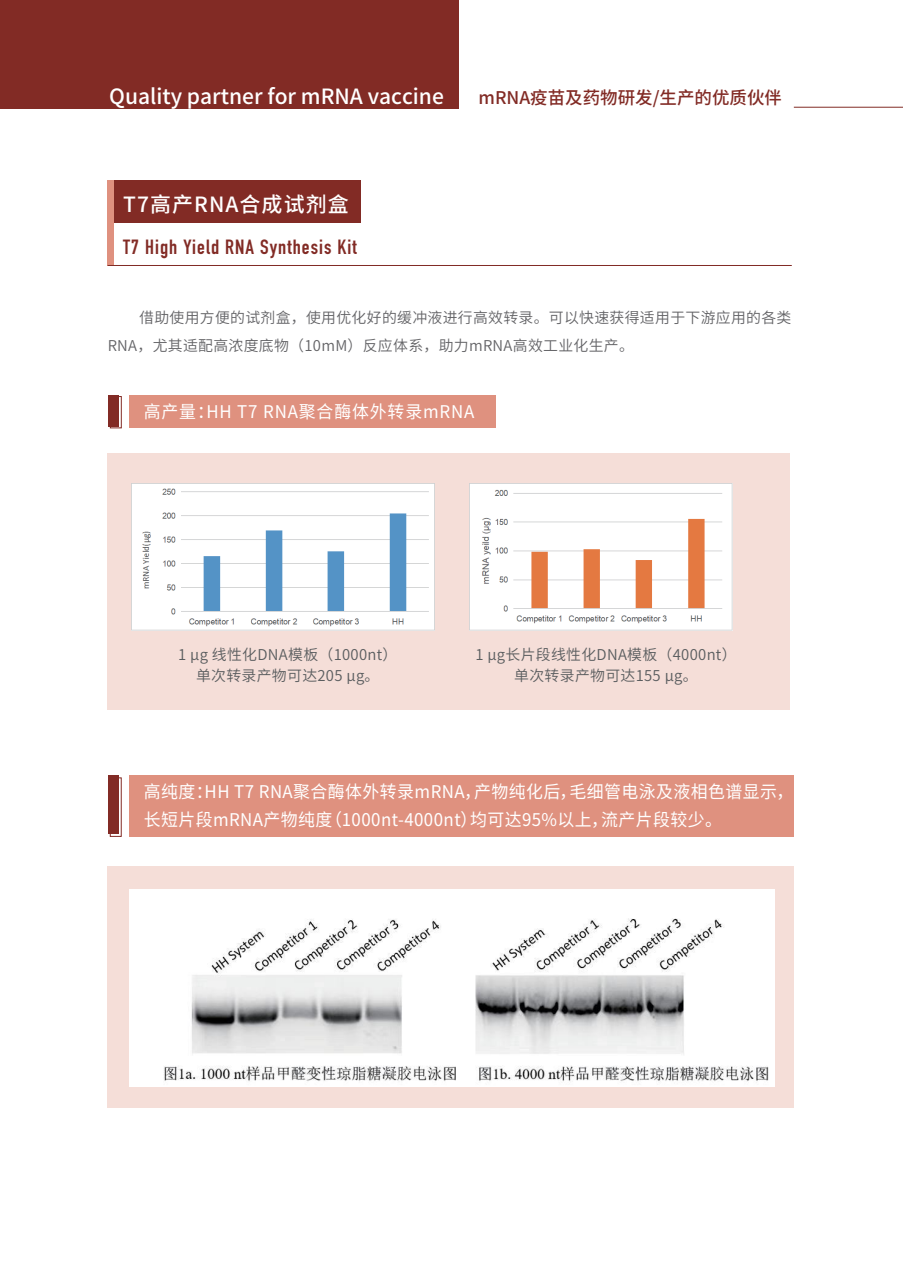
<style>
.page{position:relative;width:903px;height:1270px;background:#fff}
.page>*{position:absolute;margin:0;border:0;box-sizing:border-box;transform-origin:0 0}
.t1{font:500 21px "Source Han Sans CN";color:#fff}
.t2{font:500 21px "Source Han Sans CN";letter-spacing:.05em;color:#fff}
.t3{font:700 20.3px "DIN Condensed";letter-spacing:.05em;color:#822b25;scale:1.04 1}
.t4{font:17.5px/28px "Source Han Sans CN";letter-spacing:.025em;color:#fff}
.t5{font:17.5px "Source Han Sans CN";letter-spacing:.05em;color:#fff}
.t6{font:500 17.5px "Source Han Sans CN";color:#822b25}
.t7{font:14.88px/28px "Source Han Sans CN";letter-spacing:.02em;color:#636366}
.t8{font:14.88px/21px "Source Han Sans CN";letter-spacing:.02em;color:#5a5d5f;text-align:center}
</style>
<div class="page">
<div style="left:107px;top:453px;width:683px;height:256px;background:#f5ded8"></div>
<div style="left:108px;top:867px;width:686px;height:241px;background:#f5ded8"></div>
<div style="left:108px;top:180px;width:6px;height:85px;background:#df917f"></div>
<div style="left:114px;top:180px;width:246px;height:43px;background:#822b25"></div>
<hr style="left:108px;top:265px;width:684px;height:1px;background:#822b25">
<hr style="left:794px;top:107px;width:109px;height:1px;background:#822b25">
<div style="left:108px;top:395px;width:11px;height:31px;background:#822b25"></div>
<div style="left:110px;top:396px;width:12px;height:32px;border:1px solid #822b25"></div>
<div style="left:129px;top:395px;width:366px;height:33px;background:#df917f"></div>
<div style="left:108px;top:775px;width:11px;height:58px;background:#822b25"></div>
<div style="left:110px;top:778px;width:11px;height:59px;border:1px solid #822b25"></div>
<div style="left:129px;top:775px;width:665px;height:61px;background:#df917f"></div>
<div style="left:0;top:0;width:458px;height:109px;background:#822b25"></div>
<img style="left:470px;top:484px;width:262px;height:146px">
<img style="left:132px;top:484px;width:302px;height:147px">
<img style="left:129px;top:890px;width:645px;height:196px">
<p class="t1" style="left:109px;top:84px;width:336px">Quality partner for mRNA vaccine</p>
<p class="t6" style="left:479px;top:88px;width:305px">mRNA疫苗及药物研发/生产的优质伙伴</p>
<p class="t2" style="left:123px;top:193px;width:227px">T7高产RNA合成试剂盒</p>
<p class="t3" style="left:123px;top:233px;width:226px">T7 High Yield RNA Synthesis Kit</p>
<p class="t7" style="left:108px;top:304px;width:685px;text-indent:32px">借助使用方便的试剂盒，使用优化好的缓冲液进行高效转录。可以快速获得适用于下游应用的各类<br>RNA，尤其适配高浓度底物（10mM）反应体系，助力mRNA高效工业化生产。</p>
<p class="t5" style="left:144px;top:402px;width:332px">高产量：HH T7 RNA聚合酶体外转录mRNA</p>
<p class="t8" style="left:178px;top:644px;width:221px">1 μg 线性化DNA模板（1000nt）单次转录产物可达205 μg。</p>
<p class="t8" style="left:475px;top:644px;width:263px">1 μg长片段线性化DNA模板（4000nt）单次转录产物可达155 μg。</p>
<p class="t4" style="left:144px;top:778px;width:651px">高纯度：HH T7 RNA聚合酶体外转录mRNA，产物纯化后，毛细管电泳及液相色谱显示，长短片段mRNA产物纯度（1000nt-4000nt）均可达95%以上，流产片段较少。</p>
</div>
